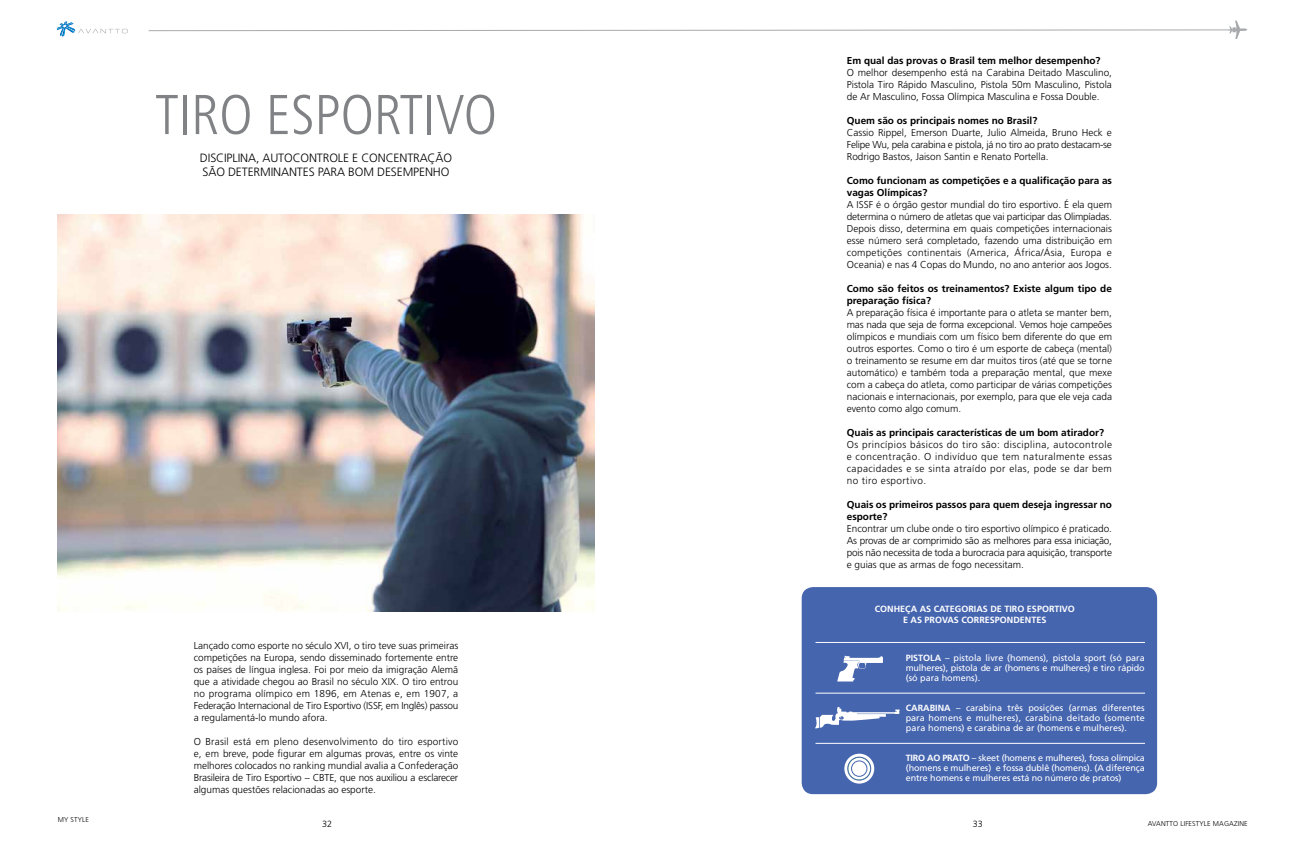
<style>
.page{position:relative;width:1304px;height:851px;background:#fff}
.page>*{position:absolute;margin:0;border:0;box-sizing:border-box;transform-origin:0 0}
.t1{font:300 condensed 56px "Frutiger";color:#808285}
.t2{font:300 12px/14.4px "Frutiger";letter-spacing:-.01em;color:#000}
.t3{font:300 10px/12px "Frutiger";color:#000;text-align:justify}
.t4{font:700 10px/12px "Frutiger";color:#000}
.t5{font:9px/10px "Frutiger";letter-spacing:-.01em;color:#fff;text-align:justify}
.t6{font:700 9px/11px "Frutiger";color:#fff;text-align:center}
.t7{font:300 9px "Frutiger";color:#000}
.t8{font:300 7px "Frutiger";letter-spacing:.02em;color:#000}
.s1{font-weight:700}
</style>
<div class="page">
<svg style="left:57px;top:21px;width:71px;height:16px"></svg>
<svg style="left:148px;top:21px;width:1099px;height:18px"></svg>
<img style="left:57px;top:214px;width:538px;height:397px">
<div style="left:802px;top:587px;width:355px;height:207px;background:#4665af;border-radius:11px"></div>
<hr style="left:815px;top:642px;width:330px;height:1px;background:#fff">
<hr style="left:815px;top:692px;width:330px;height:1px;background:#fff">
<hr style="left:815px;top:742px;width:330px;height:1px;background:#fff">
<svg style="left:837px;top:655px;width:46px;height:26px"></svg>
<svg style="left:815px;top:707px;width:85px;height:21px"></svg>
<svg style="left:844px;top:753px;width:30px;height:30px"></svg>
<svg style="left:848px;top:757px;width:23px;height:23px"></svg>
<div style="left:848px;top:757px;width:23px;height:23px;border:1px solid #41ad49;border-radius:50%"></div>
<div style="left:847px;top:756px;width:24px;height:24px;border:1px solid #4665af;border-radius:50%"></div>
<svg style="left:852px;top:760px;width:15px;height:16px"></svg>
<div style="left:851px;top:760px;width:16px;height:16px;border:1px solid #4665af;border-radius:50%"></div>
<p class="t8" style="left:58px;top:815px;width:33px">MY STYLE</p>
<h1 class="t1" style="left:155px;top:83px;width:344px">TIRO ESPORTIVO</h1>
<p class="t2" style="left:200px;top:150px;width:254px">DISCIPLINA, AUTOCONTROLE E CONCENTRAÇÃO<br>SÃO DETERMINANTES PARA BOM DESEMPENHO</p>
<p class="t3" style="left:194px;top:639px;width:266px">Lançado como esporte no século XVI, o tiro teve suas primeiras competições na Europa, sendo disseminado fortemente entre os países de língua inglesa. Foi por meio da imigração Alemã que a atividade chegou ao Brasil no século XIX. O tiro entrou no programa olímpico em 1896, em Atenas e, em 1907, a Federação Internacional de Tiro Esportivo (ISSF, em Inglês) passou a regulamentá-lo mundo afora.</p>
<p class="t3" style="left:194px;top:735px;width:266px">O Brasil está em pleno desenvolvimento do tiro esportivo e, em breve, pode figurar em algumas provas, entre os vinte melhores colocados no ranking mundial avalia a Confederação Brasileira de Tiro Esportivo – CBTE, que nos auxiliou a esclarecer algumas questões relacionadas ao esporte.</p>
<p class="t4" style="left:847px;top:54px;width:255px">Em qual das provas o Brasil tem melhor desempenho?</p>
<p class="t3" style="left:847px;top:66px;width:267px">O melhor desempenho está na Carabina Deitado Masculino, Pistola Tiro Rápido Masculino, Pistola 50m Masculino, Pistola de Ar Masculino, Fossa Olímpica Masculina e Fossa Double.</p>
<p class="t4" style="left:847px;top:114px;width:192px">Quem são os principais nomes no Brasil?</p>
<p class="t3" style="left:847px;top:126px;width:267px">Cassio Rippel, Emerson Duarte, Julio Almeida, Bruno Heck e Felipe Wu, pela carabina e pistola, já no tiro ao prato destacam-se Rodrigo Bastos, Jaison Santin e Renato Portella.</p>
<p class="t4" style="left:847px;top:174px;width:267px">Como funcionam as competições e a qualificação para as vagas Olímpicas?</p>
<p class="t3" style="left:847px;top:198px;width:267px">A ISSF é o órgão gestor mundial do tiro esportivo. É ela quem determina o número de atletas que vai participar das Olimpíadas.<br>Depois disso, determina em quais competições internacionais esse número será completado, fazendo uma distribuição em competições continentais (America, África/Ásia, Europa e Oceania) e nas 4 Copas do Mundo, no ano anterior aos Jogos.</p>
<p class="t4" style="left:847px;top:282px;width:267px">Como são feitos os treinamentos? Existe algum tipo de preparação física?</p>
<p class="t3" style="left:847px;top:306px;width:267px">A preparação física é importante para o atleta se manter bem, mas nada que seja de forma excepcional. Vemos hoje campeões olímpicos e mundiais com um físico bem diferente do que em outros esportes. Como o tiro é um esporte de cabeça (mental) o treinamento se resume em dar muitos tiros (até que se torne automático) e também toda a preparação mental, que mexe com a cabeça do atleta, como participar de várias competições nacionais e internacionais, por exemplo, para que ele veja cada evento como algo comum.</p>
<p class="t4" style="left:847px;top:426px;width:259px">Quais as principais características de um bom atirador?</p>
<p class="t3" style="left:847px;top:438px;width:267px">Os princípios básicos do tiro são: disciplina, autocontrole e concentração. O indivíduo que tem naturalmente essas capacidades e se sinta atraído por elas, pode se dar bem no tiro esportivo.</p>
<p class="t4" style="left:847px;top:498px;width:267px">Quais os primeiros passos para quem deseja ingressar no esporte?</p>
<p class="t3" style="left:847px;top:522px;width:267px">Encontrar um clube onde o tiro esportivo olímpico é praticado.<br>As provas de ar comprimido são as melhores para essa iniciação, pois não necessita de toda a burocracia para aquisição, transporte e guias que as armas de fogo necessitam.</p>
<p class="t6" style="left:875px;top:603px;width:202px">CONHEÇA AS CATEGORIAS DE TIRO ESPORTIVO<br>E AS PROVAS CORRESPONDENTES</p>
<p class="t5" style="left:906px;top:652px;width:241px"><span class="s1">PISTOLA</span> – pistola livre (homens), pistola sport (só para mulheres), pistola de ar (homens e mulheres) e tiro rápido (só para homens).</p>
<p class="t5" style="left:906px;top:702px;width:240px"><span class="s1">CARABINA</span> – carabina três posições (armas diferentes para homens e mulheres), carabina deitado (somente para homens) e carabina de ar (homens e mulheres).</p>
<p class="t5" style="left:906px;top:752px;width:241px"><span class="s1">TIRO AO PRATO</span> – skeet (homens e mulheres), fossa olímpica (homens e mulheres) e fossa dublê (homens). (A diferença entre homens e mulheres está no número de pratos)</p>
<p class="t7" style="left:322px;top:818px;width:12px">32</p>
<p class="t7" style="left:973px;top:818px;width:12px">33</p>
<p class="t8" style="left:1148px;top:819px;width:101px">AVANTTO LIFESTYLE MAGAZINE</p>
</div>
